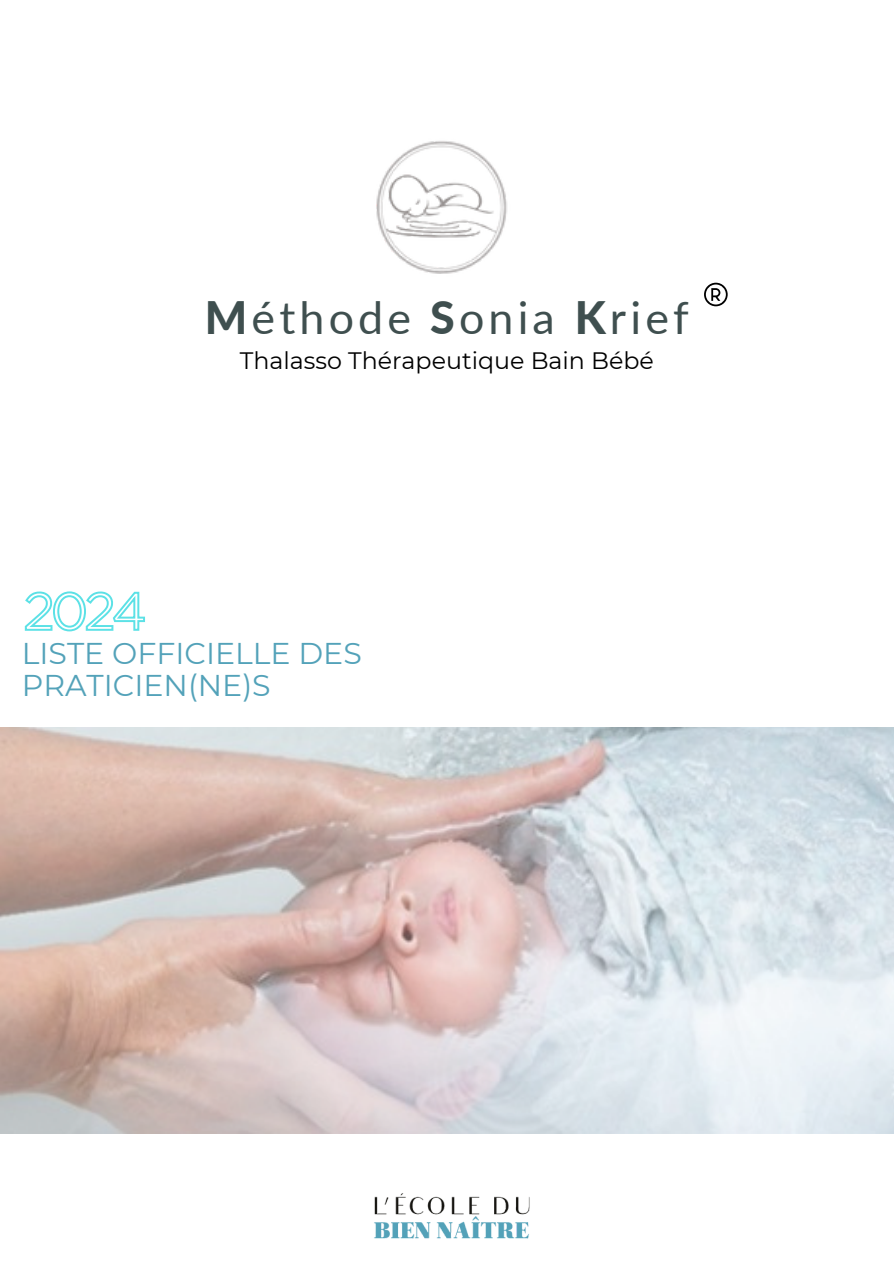
<style>
.page{position:relative;width:894px;height:1264px;background:#fff}
.page>*{position:absolute;margin:0;border:0;box-sizing:border-box;transform-origin:0 0}
.t1{font:44.7px "Lato";letter-spacing:.095em;color:#3f4f4f}
.t2{font:30px/31.5px "Montserrat";color:#53a2b9}
.t3{font:23.7px "Montserrat";color:#000}
.s1{font-weight:800}
</style>
<div class="page">
<img style="left:0;top:727px;width:893px;height:406px">
<img style="left:374px;top:1193px;width:156px;height:46px">
<svg style="left:704px;top:283px;width:23px;height:23px"></svg>
<img style="left:376px;top:141px;width:131px;height:133px">
<svg style="left:24px;top:591px;width:121px;height:41px"></svg>
<h2 class="t1" style="left:205px;top:289px;width:485px"><span class="s1">M</span>éthode <span class="s1">S</span>onia <span class="s1">K</span>rief</h2>
<h1 class="t3" style="left:240px;top:346px;width:415px">Thalasso Thérapeutique Bain Bébé</h1>
<p class="t2" style="left:22px;top:637px;width:341px">LISTE OFFICIELLE DES<br>PRATICIEN(NE)S</p>
</div>
